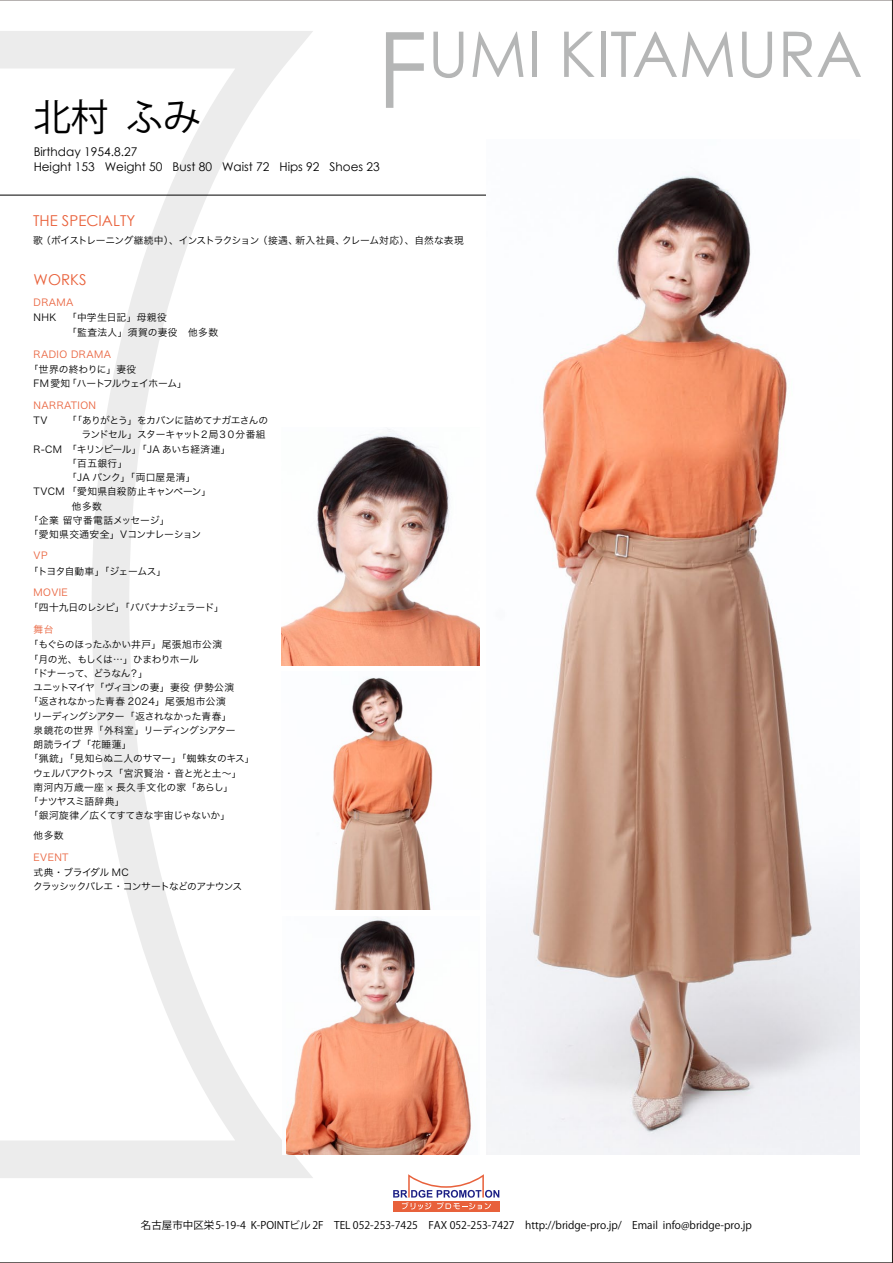
<style>
.page{position:relative;width:893px;height:1263px;background:#fff}
.page>*{position:absolute;margin:0;border:0;box-sizing:border-box;transform-origin:0 0}
.t1{font:63px "Century Gothic";color:#b5b6b6}
.t2{font:37.5px "Koz Go Pro";color:#000}
.t3{font:15px "Century Gothic";color:#e9613b}
.t4{font:12px/15px "Century Gothic";color:#000}
.t5{font:10.5px "Koz Go Pro";color:#000}
.t6{font:9.75px/14.2px "Hira Kaku Pro W3";letter-spacing:-.03em;color:#000}
.t7{font:9.75px/14.2px "Hira Kaku Pro W3";letter-spacing:.04em;color:#000}
.t8{font:9.75px "Hira Kaku Pro W3";letter-spacing:-.05em;color:#000}
.t9{font:9.75px/14.2px "Hira Kaku Pro W3";letter-spacing:.015em;color:#000}
.t10{font:9.75px "Hira Kaku Pro W3";letter-spacing:.04em;color:#e9613b}
.t11{font:9.75px "Hira Kaku Pro W3";letter-spacing:.01em;color:#000}
.t12{font:9.75px/14.2px "Hira Kaku Pro W3";letter-spacing:-.07em;color:#000}
.t13{font:9.75px "Hira Kaku Pro W3";letter-spacing:-.055em;color:#000}
.t14{font:9.75px "Hira Kaku Pro W3";letter-spacing:-.075em;color:#000}
.t15{font:9.75px "Hira Kaku Pro W3";letter-spacing:-.01em;color:#000}
.t16{font:9.75px "Hira Kaku Pro W3";letter-spacing:-.06em;color:#000}
.t17{font:9.75px "Hira Kaku Pro W3";letter-spacing:.005em;color:#000}
.t18{font:9.75px "Hira Kaku Pro W3";letter-spacing:-.065em;color:#000}
.s1{font-size:105.3px}
</style>
<div class="page">
<svg style="left:2px;top:31px;width:352px;height:1147px"></svg>
<svg style="left:393px;top:1209px;width:106px;height:2px"></svg>
<svg style="left:393px;top:1174px;width:106px;height:35px"></svg>
<hr style="left:0;top:195px;width:512px;height:1px;background:#000">
<img style="left:282px;top:427px;width:198px;height:238px">
<img style="left:486px;top:174px;width:374px;height:980px">
<img style="left:282px;top:672px;width:151px;height:238px">
<div style="left:282px;top:916px;width:198px;height:238px;background:#fcfdfe"></div>
<img style="left:287px;top:919px;width:184px;height:235px">
<h2 class="t2" style="left:33px;top:93px;width:169px">北村 ふみ</h2>
<h1 class="t1" style="left:377px;top:16px;width:487px"><span class="s1">F</span>UMI KITAMURA</h1>
<p class="t4" style="left:34px;top:144px;width:348px">Birthday 1954.8.27<br>Height 153 Weight 50 Bust 80 Waist 72 Hips 92 Shoes 23</p>
<h3 class="t3" style="left:33px;top:211px;width:104px">THE SPECIALTY</h3>
<p class="t6" style="left:33px;top:232px;width:432px">歌（ボイストレーニング継続中）、インストラクション（接遇、新入社員、クレーム対応）、自然な表現</p>
<h3 class="t3" style="left:34px;top:271px;width:54px">WORKS</h3>
<p class="t10" style="left:34px;top:294px;width:41px">DRAMA</p>
<p class="t7" style="left:67px;top:310px;width:153px;text-indent:-33px">NHK 「中学生日記」母親役<br>「監査法人」須賀の妻役　他多数</p>
<p class="t10" style="left:34px;top:346px;width:79px">RADIO DRAMA</p>
<p class="t6" style="left:34px;top:362px;width:155px;text-indent:-5px">「世界の終わりに」妻役<br>FM 愛知「ハートフルウェイホーム」</p>
<p class="t10" style="left:34px;top:396px;width:64px">NARRATION</p>
<p class="t13" style="left:67px;top:412px;width:203px">「「ありがとう」をカバンに詰めてナガエさんの</p>
<p class="t16" style="left:72px;top:426px;width:195px">　ランドセル」スターキャット２局３０分番組</p>
<p class="t6" style="left:67px;top:441px;width:165px">「キリンビール」「JA あいち経済連」</p>
<p class="t6" style="left:67px;top:455px;width:62px">「百五銀行」</p>
<p class="t9" style="left:67px;top:470px;width:130px">「JA バンク」「両口屋是清」</p>
<p class="t6" style="left:72px;top:498px;width:32px">他多数</p>
<p class="t6" style="left:34px;top:412px;width:15px">TV</p>
<p class="t6" style="left:34px;top:441px;width:30px">R-CM</p>
<p class="t17" style="left:34px;top:483px;width:179px">TVCM 「愛知県自殺防止キャンペーン」</p>
<p class="t9" style="left:29px;top:512px;width:174px">「企業 留守番電話メッセージ」<br>「愛知県交通安全」Vコンナレーション</p>
<p class="t10" style="left:34px;top:547px;width:15px">VP</p>
<p class="t8" style="left:29px;top:562px;width:139px">「トヨタ自動車」「ジェームス」</p>
<p class="t10" style="left:34px;top:583px;width:36px">MOVIE</p>
<p class="t6" style="left:29px;top:600px;width:196px">「四十九日のレシピ」「ババナナジェラード」</p>
<p class="t10" style="left:34px;top:621px;width:21px">舞台</p>
<p class="t6" style="left:29px;top:637px;width:195px">「もぐらのほったふかい井戸」尾張旭市公演</p>
<p class="t8" style="left:29px;top:650px;width:172px">「月の光、もしくは…」ひまわりホール</p>
<p class="t18" style="left:29px;top:664px;width:120px">「ドナーって、どうなん？」</p>
<p class="t14" style="left:33px;top:679px;width:202px">ユニットマイヤ「ヴィヨンの妻」妻役 伊勢公演</p>
<p class="t7" style="left:29px;top:694px;width:198px">「返されなかった青春 2024」尾張旭市公演</p>
<p class="t6" style="left:33px;top:708px;width:200px">リーディングシアター「返されなかった青春」</p>
<p class="t15" style="left:34px;top:721px;width:204px">泉鏡花の世界「外科室」リーディングシアター</p>
<p class="t11" style="left:34px;top:736px;width:99px">朗読ライブ「花睡蓮」</p>
<p class="t11" style="left:29px;top:750px;width:227px">「猟銃」「見知らぬ二人のサマー」「蜘蛛女のキス」</p>
<p class="t8" style="left:33px;top:764px;width:210px">ウェルバアクトゥス「宮沢賢治・音と光と土～」</p>
<p class="t7" style="left:34px;top:779px;width:201px">南河内万歳一座 × 長久手文化の家「あらし」</p>
<p class="t6" style="left:29px;top:794px;width:97px">「ナツヤスミ語辞典」</p>
<p class="t6" style="left:29px;top:808px;width:203px">「銀河旋律／広くてすてきな宇宙じゃないか」</p>
<p class="t6" style="left:34px;top:827px;width:32px">他多数</p>
<p class="t10" style="left:34px;top:848px;width:36px">EVENT</p>
<p class="t12" style="left:33px;top:865px;width:211px">式典・ブライダル MC<br>クラッシックバレエ・コンサートなどのアナウンス</p>
<p class="t5" style="left:141px;top:1218px;width:612px">名古屋市中区栄5-19-4 K-POINTビル 2F　TEL 052-253-7425　FAX 052-253-7427　http://bridge-pro.jp/　Email info@bridge-pro.jp</p>
</div>
